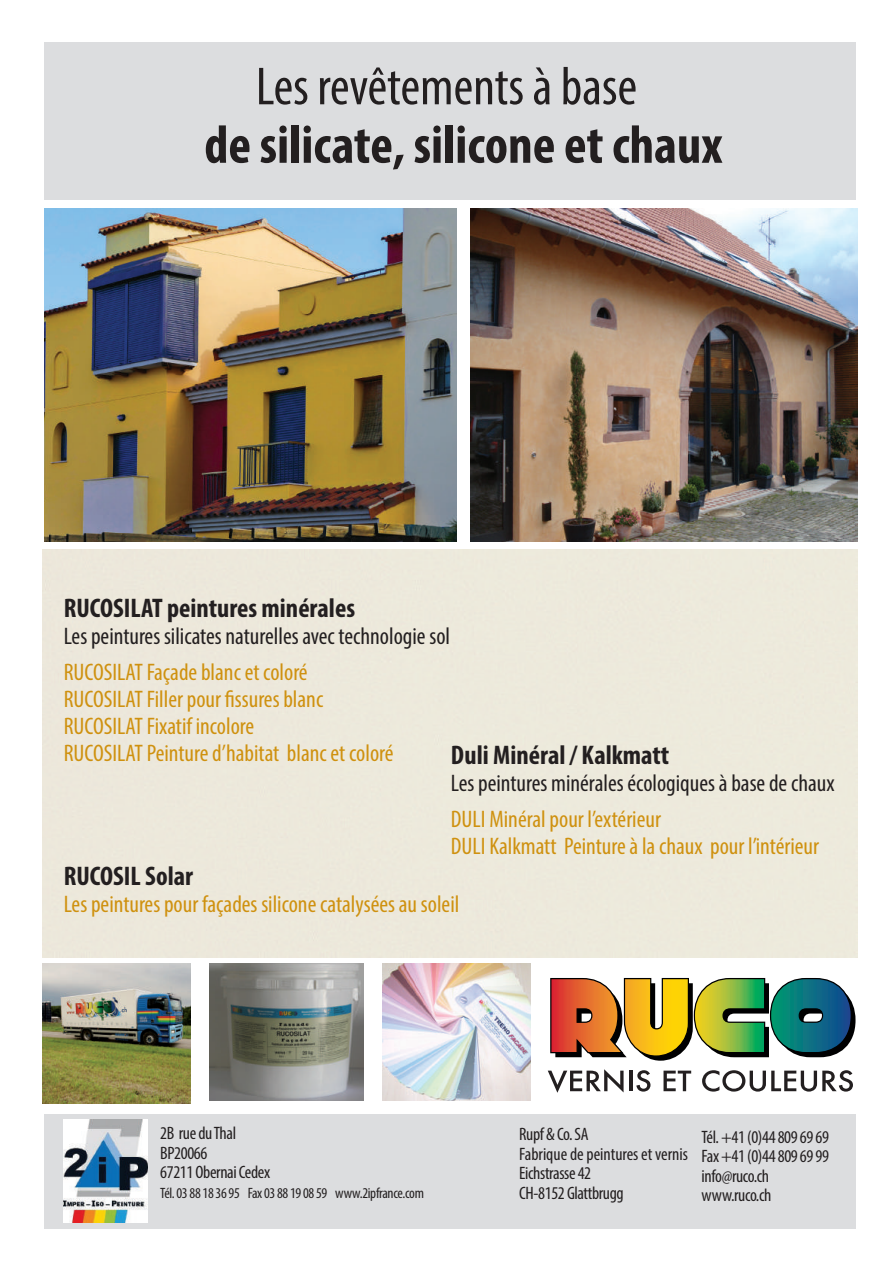
<style>
.page{position:relative;width:893px;height:1263px;background:#fff}
.page>*{position:absolute;margin:0;border:0;box-sizing:border-box;transform-origin:0 0}
.t1{font:700 condensed 54px "Myriad Pro";color:#231f20}
.t2{font:condensed 54px "Myriad Pro";color:#231f20}
.t3{font:700 condensed 27px "Myriad Pro";color:#231f20}
.t4{font:condensed 24px/27px "Myriad Pro";color:#cf910f}
.t5{font:condensed 24px "Myriad Pro";color:#231f20}
.t6{font:condensed 18px/19.5px "Myriad Pro";letter-spacing:-.02em;color:#231f20}
.t7{font:condensed 15px "Myriad Pro";letter-spacing:-.02em;color:#231f20}
</style>
<div class="page">
<div style="left:45px;top:43px;width:811px;height:157px;background:#dcdddf"></div>
<div style="left:45px;top:1113px;width:811px;height:115px;background:#dcdddf"></div>
<svg style="left:550px;top:978px;width:305px;height:83px"></svg>
<svg style="left:548px;top:1069px;width:76px;height:24px"></svg>
<hr style="left:629px;top:1070px;width:3px;height:21px;background:#231f20">
<svg style="left:636px;top:1070px;width:14px;height:21px"></svg>
<svg style="left:663px;top:1070px;width:28px;height:21px"></svg>
<svg style="left:702px;top:1070px;width:151px;height:21px"></svg>
<img style="left:44px;top:208px;width:412px;height:333px">
<img style="left:471px;top:208px;width:386px;height:333px">
<img style="left:382px;top:963px;width:148px;height:138px">
<img style="left:209px;top:963px;width:154px;height:138px">
<img style="left:42px;top:963px;width:148px;height:140px">
<img style="left:64px;top:1119px;width:83px;height:103px">
<h1 class="t2" style="left:256px;top:54px;width:383px">Les revêtements à base</h1>
<h1 class="t1" style="left:204px;top:111px;width:520px">de silicate, silicone et chaux</h1>
<p class="t3" style="left:64px;top:591px;width:293px">RUCOSILAT peintures minérales</p>
<p class="t5" style="left:64px;top:621px;width:388px">Les peintures silicates naturelles avec technologie sol</p>
<p class="t4" style="left:64px;top:658px;width:331px">RUCOSILAT Façade blanc et coloré<br>RUCOSILAT Filler pour fissures blanc RUCOSILAT Fixatif incolore<br>RUCOSILAT Peinture d’habitat blanc et coloré</p>
<p class="t3" style="left:451px;top:738px;width:220px">Duli Minéral / Kalkmatt</p>
<p class="t5" style="left:451px;top:769px;width:385px">Les peintures minérales écologiques à base de chaux</p>
<p class="t4" style="left:451px;top:806px;width:370px">DULI Minéral pour l’extérieur<br>DULI Kalkmatt Peinture à la chaux pour l’intérieur</p>
<p class="t3" style="left:64px;top:859px;width:131px">RUCOSIL Solar</p>
<p class="t4" style="left:64px;top:890px;width:397px">Les peintures pour façades silicone catalysées au soleil</p>
<p class="t6" style="left:160px;top:1123px;width:111px">2B rue du Thal<br>BP20066<br>67211 Obernai Cedex</p>
<p class="t7" style="left:160px;top:1184px;width:265px">Tél. 03 88 18 36 95 Fax 03 88 19 08 59 www.2ipfrance.com</p>
<p class="t6" style="left:519px;top:1124px;width:170px">Rupf &amp; Co. SA<br>Fabrique de peintures et vernis<br>Eichstrasse 42<br>CH-8152 Glattbrugg</p>
<p class="t6" style="left:702px;top:1126px;width:129px">Tél. +41 (0)44 809 69 69<br>Fax +41 (0)44 809 69 99 info@ruco.ch www.ruco.ch</p>
</div>
